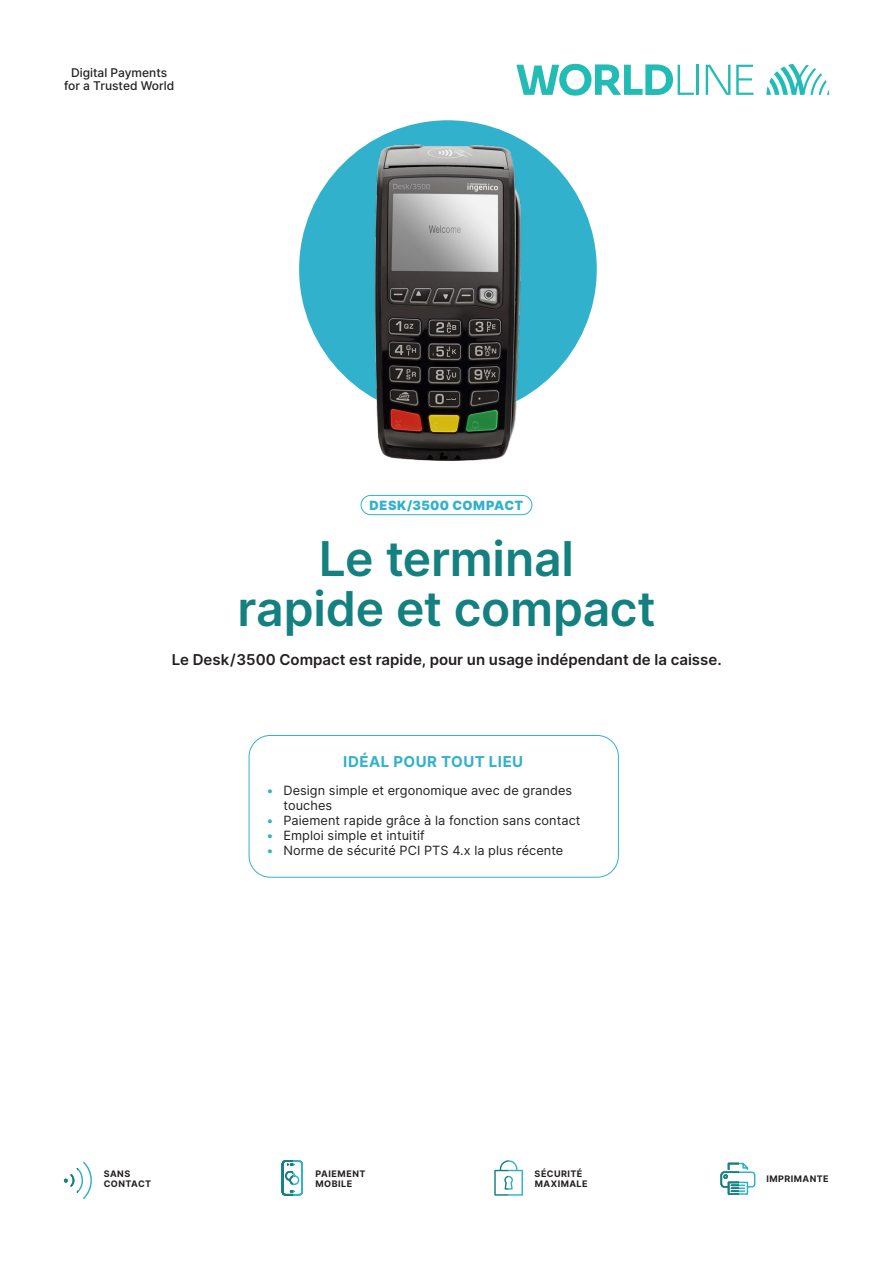
<style>
.page{position:relative;width:893px;height:1263px;background:#fff}
.page>*{position:absolute;margin:0;border:0;box-sizing:border-box;transform-origin:0 0}
.t1{font:600 48px/49.5px "Inter";letter-spacing:-.005em;color:#148080;text-align:center}
.t2{font:600 15px "Inter";color:#231f20}
.t3{font:700 15px "Inter";letter-spacing:.03em;color:#32b1cc}
.t4{font:12.75px/15px "Inter";letter-spacing:.005em;color:#231f20}
.t5{font:900 12.75px "Inter";letter-spacing:.03em;color:#32b1cc}
.t6{font:500 12px/12.8px "Inter";color:#231f20;text-align:center}
.t7{font:700 9px/10.5px "Inter";letter-spacing:.045em;color:#231f20}
.s1{color:#32b1cc}
</style>
<div class="page">
<div style="left:299px;top:120px;width:298px;height:298px;background:#32b1cc;border-radius:50%"></div>
<svg style="left:766px;top:64px;width:63px;height:31px"></svg>
<hr style="left:697px;top:65px;width:2px;height:30px;background:#22bcb5">
<svg style="left:736px;top:65px;width:17px;height:30px"></svg>
<svg style="left:706px;top:65px;width:24px;height:30px"></svg>
<svg style="left:516px;top:64px;width:178px;height:32px"></svg>
<div style="left:249px;top:735px;width:370px;height:143px;border:1px solid #32b1cc;border-radius:21px"></div>
<div style="left:361px;top:495px;width:171px;height:20px;border:1px solid #32b1cc;border-radius:10px"></div>
<img style="left:372px;top:144px;width:152px;height:317px">
<svg style="left:720px;top:1163px;width:36px;height:32px"></svg>
<svg style="left:64px;top:1161px;width:28px;height:38px"></svg>
<svg style="left:494px;top:1160px;width:29px;height:35px"></svg>
<svg style="left:282px;top:1160px;width:21px;height:35px"></svg>
<p class="t6" style="left:64px;top:66px;width:112px">Digital Payments for a Trusted World</p>
<p class="t5" style="left:370px;top:496px;width:155px">DESK/3500 COMPACT</p>
<h1 class="t1" style="left:237px;top:533px;width:420px">Le terminal<br>rapide et compact</h1>
<p class="t2" style="left:172px;top:649px;width:551px">Le Desk/3500 Compact est rapide, pour un usage indépendant de la caisse.</p>
<p class="t3" style="left:343px;top:750px;width:182px">IDÉAL POUR TOUT LIEU</p>
<p class="t4" style="left:283px;top:783px;width:290px;text-indent:-17px"><span class="s1">•</span> Design simple et ergonomique avec de grandes touches</p>
<p class="t4" style="left:266px;top:813px;width:316px"><span class="s1">•</span> Paiement rapide grâce à la fonction sans contact</p>
<p class="t4" style="left:266px;top:828px;width:160px"><span class="s1">•</span> Emploi simple et intuitif</p>
<p class="t4" style="left:266px;top:843px;width:298px"><span class="s1">•</span> Norme de sécurité PCI PTS 4.x la plus récente</p>
<p class="t7" style="left:104px;top:1168px;width:49px">SANS<br>CONTACT</p>
<p class="t7" style="left:535px;top:1168px;width:54px">SÉCURITÉ<br>MAXIMALE</p>
<p class="t7" style="left:315px;top:1168px;width:51px">PAIEMENT<br>MOBILE</p>
<p class="t7" style="left:766px;top:1173px;width:64px">IMPRIMANTE</p>
</div>
